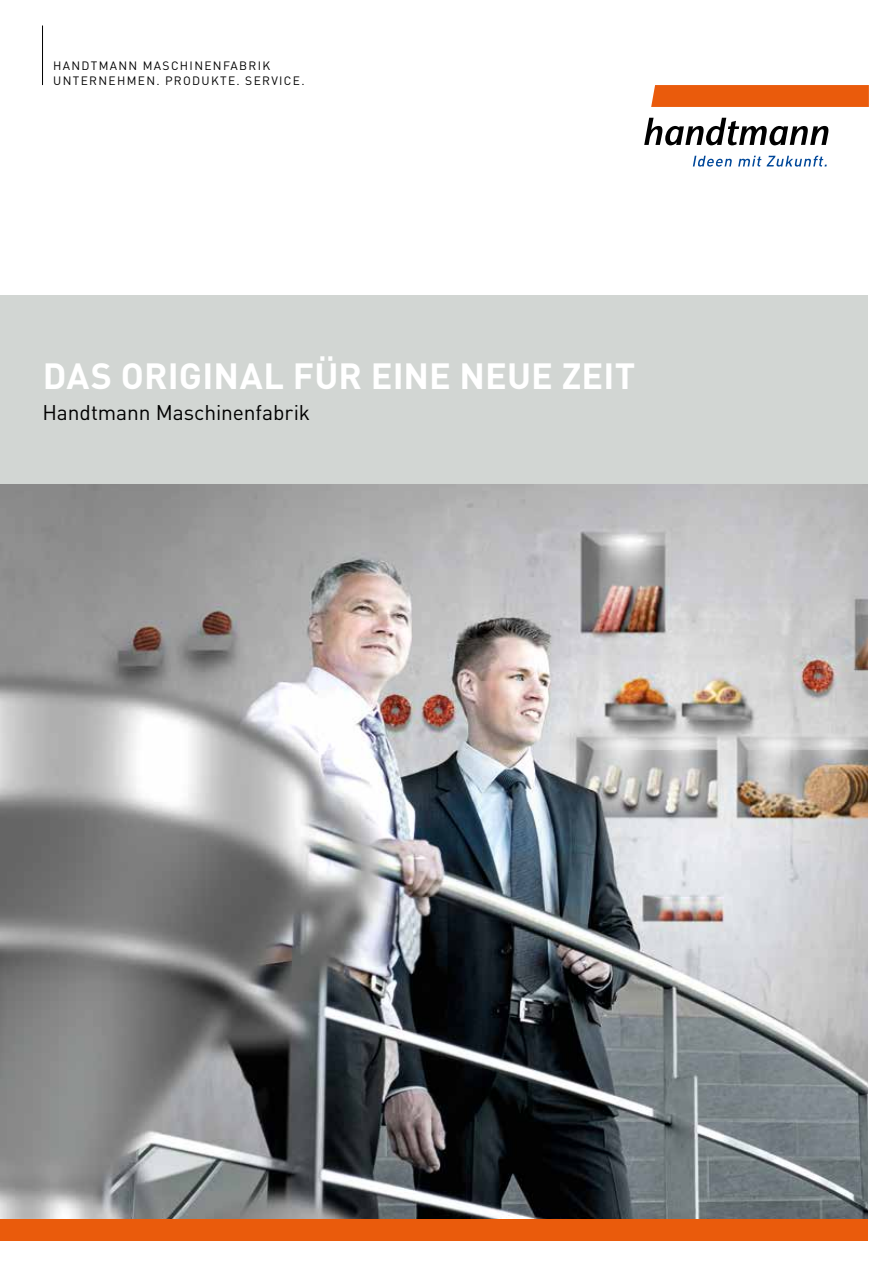
<style>
.page{position:relative;width:893px;height:1263px;background:#fff}
.page>*{position:absolute;margin:0;border:0;box-sizing:border-box;transform-origin:0 0}
.t1{font:700 36px "DIN Pro";letter-spacing:.005em;color:#fff}
.t2{font:21px "DIN Pro";letter-spacing:-.005em;color:#000}
.t3{font:12px/15px "DIN Pro";letter-spacing:.11em;color:#000}
</style>
<div class="page">
<div style="left:0;top:295px;width:867px;height:189px;background:#d2d6d3"></div>
<img style="left:0;top:484px;width:867px;height:735px">
<div style="left:0;top:1219px;width:867px;height:21px;background:#ea5b0c"></div>
<hr style="left:42px;top:26px;width:1px;height:59px;background:#000">
<svg style="left:693px;top:156px;width:39px;height:11px"></svg>
<svg style="left:738px;top:156px;width:23px;height:10px"></svg>
<svg style="left:767px;top:156px;width:60px;height:11px"></svg>
<svg style="left:651px;top:85px;width:218px;height:22px;background:#ea5d0f"></svg>
<svg style="left:644px;top:118px;width:184px;height:27px"></svg>
<p class="t3" style="left:53px;top:57px;width:253px">HANDTMANN MASCHINENFABRIK<br>UNTERNEHMEN. PRODUKTE. SERVICE.</p>
<h1 class="t1" style="left:43px;top:346px;width:594px">DAS ORIGINAL FÜR EINE NEUE ZEIT</h1>
<h2 class="t2" style="left:43px;top:396px;width:269px">Handtmann Maschinenfabrik</h2>
</div>
